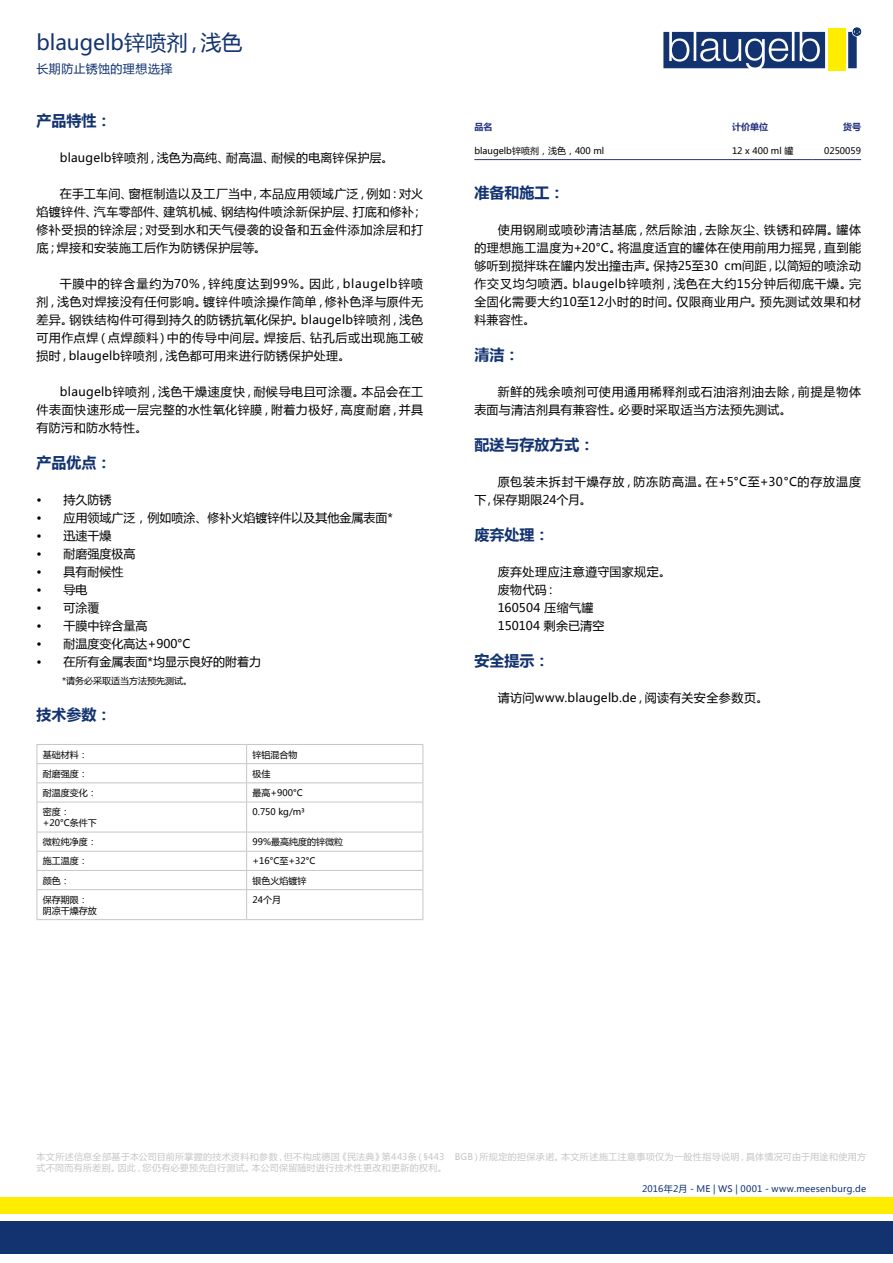
<style>
.page{position:relative;width:893px;height:1263px;background:#fff}
.page>*{position:absolute;margin:0;border:0;box-sizing:border-box;transform-origin:0 0}
.t1{font:21px "Microsoft Ya Hei";letter-spacing:-.005em;color:#133370}
.t2{font:700 15px "Microsoft Ya Hei";color:#133370}
.t3{font:12px/18px "Microsoft Ya Hei";letter-spacing:.035em;color:#000;text-align:justify}
.t4{font:12px "Microsoft Ya Hei";color:#000}
.t5{font:12px/18px "Microsoft Ya Hei";letter-spacing:.055em;color:#000}
.t6{font:12px "Microsoft Ya Hei";letter-spacing:.015em;color:#000}
.t7{font:12px "Microsoft Ya Hei";letter-spacing:.035em;color:#133370}
.t8{font:9px/10.8px "Microsoft Ya Hei";color:#000}
.t9{font:9px/10.8px "Microsoft Ya Hei";letter-spacing:.04em;color:#c6c6c6}
.t10{font:9px "Microsoft Ya Hei";letter-spacing:.03em;color:#133370}
.t11{font:700 9px "Microsoft Ya Hei";color:#283583}
</style>
<div class="page">
<div style="left:0;top:1222px;width:893px;height:32px;background:#133370"></div>
<div style="left:0;top:1197px;width:893px;height:17px;background:#ffed00"></div>
<svg style="left:663px;top:28px;width:198px;height:40px"></svg>
<div style="left:828px;top:29px;width:17px;height:42px;background:#ffed00"></div>
<hr style="left:37px;top:744px;width:210px;height:1px;background:#c6c6c6">
<hr style="left:247px;top:744px;width:176px;height:1px;background:#c6c6c6">
<svg style="left:246px;top:745px;width:1px;height:57px"></svg>
<hr style="left:246px;top:802px;width:1px;height:30px;background:#c6c6c6">
<svg style="left:246px;top:833px;width:1px;height:86px"></svg>
<hr style="left:37px;top:763px;width:210px;height:1px;background:#c6c6c6">
<hr style="left:247px;top:763px;width:176px;height:1px;background:#c6c6c6">
<hr style="left:37px;top:782px;width:210px;height:1px;background:#c6c6c6">
<svg style="left:37px;top:745px;width:1px;height:57px"></svg>
<hr style="left:247px;top:782px;width:176px;height:1px;background:#c6c6c6">
<svg style="left:423px;top:745px;width:1px;height:57px"></svg>
<hr style="left:37px;top:802px;width:210px;height:1px;background:#c6c6c6">
<hr style="left:37px;top:802px;width:1px;height:30px;background:#c6c6c6">
<hr style="left:247px;top:802px;width:176px;height:1px;background:#c6c6c6">
<hr style="left:423px;top:802px;width:1px;height:30px;background:#c6c6c6">
<hr style="left:37px;top:832px;width:210px;height:1px;background:#c6c6c6">
<hr style="left:247px;top:832px;width:176px;height:1px;background:#c6c6c6">
<hr style="left:37px;top:851px;width:210px;height:1px;background:#c6c6c6">
<hr style="left:247px;top:851px;width:176px;height:1px;background:#c6c6c6">
<hr style="left:37px;top:870px;width:210px;height:1px;background:#c6c6c6">
<hr style="left:247px;top:870px;width:176px;height:1px;background:#c6c6c6">
<hr style="left:37px;top:889px;width:210px;height:1px;background:#c6c6c6">
<svg style="left:37px;top:832px;width:1px;height:87px"></svg>
<hr style="left:247px;top:889px;width:176px;height:1px;background:#c6c6c6">
<svg style="left:423px;top:832px;width:1px;height:87px"></svg>
<hr style="left:37px;top:919px;width:210px;height:1px;background:#c6c6c6">
<hr style="left:247px;top:919px;width:176px;height:1px;background:#c6c6c6">
<hr style="left:474px;top:159px;width:258px;height:1px;background:#283583">
<hr style="left:732px;top:159px;width:80px;height:1px;background:#283583">
<hr style="left:812px;top:159px;width:49px;height:1px;background:#283583">
<h1 class="t1" style="left:37px;top:28px;width:207px">blaugelb锌喷剂，浅色</h1>
<p class="t7" style="left:37px;top:61px;width:138px">长期防止锈蚀的理想选择</p>
<p class="t2" style="left:37px;top:110px;width:76px">产品特性：</p>
<p class="t6" style="left:60px;top:150px;width:335px">blaugelb锌喷剂，浅色为高纯、耐高温、耐候的电离锌保护层。</p>
<p class="t3" style="left:37px;top:184px;width:388px;text-indent:23px">在手工车间、窗框制造以及工厂当中，本品应用领域广泛，例如：对火焰镀锌件、汽车零部件、建筑机械、钢结构件喷涂新保护层、打底和修补；修补受损的锌涂层；对受到水和天气侵袭的设备和五金件添加涂层和打底；焊接和安装施工后作为防锈保护层等。</p>
<p class="t3" style="left:37px;top:274px;width:388px;text-indent:23px">干膜中的锌含量约为70%，锌纯度达到99%。因此，blaugelb锌喷剂，浅色对焊接没有任何影响。镀锌件喷涂操作简单，修补色泽与原件无差异。钢铁结构件可得到持久的防锈抗氧化保护。blaugelb锌喷剂，浅色可用作点焊（点焊颜料）中的传导中间层。焊接后、钻孔后或出现施工破损时，blaugelb锌喷剂，浅色都可用来进行防锈保护处理。</p>
<p class="t3" style="left:37px;top:382px;width:388px;text-indent:23px">blaugelb锌喷剂，浅色干燥速度快，耐候导电且可涂覆。本品会在工件表面快速形成一层完整的水性氧化锌膜，附着力极好，高度耐磨，并具有防污和防水特性。</p>
<p class="t2" style="left:37px;top:452px;width:76px">产品优点：</p>
<p class="t3" style="left:37px;top:490px;width:76px">• 持久防锈</p>
<p class="t4" style="left:37px;top:510px;width:358px">• 应用领域广泛，例如喷涂、修补火焰镀锌件以及其他金属表面*</p>
<p class="t3" style="left:37px;top:526px;width:76px">• 迅速干燥</p>
<p class="t3" style="left:37px;top:544px;width:100px">• 耐磨强度极高</p>
<p class="t3" style="left:37px;top:562px;width:88px">• 具有耐候性</p>
<p class="t3" style="left:37px;top:580px;width:52px">• 导电</p>
<p class="t3" style="left:37px;top:598px;width:64px">• 可涂覆</p>
<p class="t4" style="left:37px;top:618px;width:112px">• 干膜中锌含量高</p>
<p class="t4" style="left:37px;top:636px;width:155px">• 耐温度变化高达+900°C</p>
<p class="t4" style="left:37px;top:654px;width:226px">• 在所有金属表面*均显示良好的附着力</p>
<p class="t2" style="left:37px;top:704px;width:76px">技术参数：</p>
<p class="t8" style="left:43px;top:749px;width:46px">基础材料：</p>
<p class="t8" style="left:253px;top:749px;width:46px">锌铝混合物</p>
<p class="t8" style="left:43px;top:768px;width:46px">耐磨强度：</p>
<p class="t8" style="left:253px;top:768px;width:19px">极佳</p>
<p class="t8" style="left:43px;top:787px;width:55px">耐温度变化：</p>
<p class="t8" style="left:253px;top:787px;width:52px">最高+900°C</p>
<p class="t8" style="left:43px;top:806px;width:55px">密度：+20°C条件下</p>
<p class="t8" style="left:253px;top:806px;width:54px">0.750 kg/m³</p>
<p class="t8" style="left:43px;top:836px;width:55px">微粒纯净度：</p>
<p class="t8" style="left:253px;top:836px;width:92px">99%最高纯度的锌微粒</p>
<p class="t8" style="left:43px;top:855px;width:46px">施工温度：</p>
<p class="t8" style="left:253px;top:855px;width:64px">+16°C至+32°C</p>
<p class="t8" style="left:43px;top:875px;width:28px">颜色：</p>
<p class="t8" style="left:253px;top:875px;width:55px">银色火焰镀锌</p>
<p class="t8" style="left:43px;top:894px;width:55px">保存期限：阴凉干燥存放</p>
<p class="t8" style="left:253px;top:894px;width:30px">24个月</p>
<p class="t8" style="left:62px;top:675px;width:132px">*请务必采取适当方法预先测试。</p>
<p class="t11" style="left:474px;top:120px;width:19px">品名</p>
<p class="t11" style="left:732px;top:120px;width:37px">计价单位</p>
<p class="t11" style="left:843px;top:120px;width:19px">货号</p>
<p class="t8" style="left:474px;top:145px;width:131px">blaugelb锌喷剂，浅色，400 ml</p>
<p class="t8" style="left:732px;top:145px;width:63px">12 x 400 ml 罐</p>
<p class="t8" style="left:824px;top:145px;width:38px">0250059</p>
<p class="t2" style="left:474px;top:182px;width:91px">准备和施工：</p>
<p class="t3" style="left:474px;top:220px;width:388px;text-indent:23px">使用钢刷或喷砂清洁基底，然后除油，去除灰尘、铁锈和碎屑。罐体的理想施工温度为+20°C。将温度适宜的罐体在使用前用力摇晃，直到能够听到搅拌珠在罐内发出撞击声。保持25至30 cm间距，以简短的喷涂动作交叉均匀喷洒。blaugelb锌喷剂，浅色在大约15分钟后彻底干燥。完全固化需要大约10至12小时的时间。仅限商业用户。预先测试效果和材料兼容性。</p>
<p class="t2" style="left:474px;top:344px;width:46px">清洁：</p>
<p class="t3" style="left:474px;top:382px;width:388px;text-indent:23px">新鲜的残余喷剂可使用通用稀释剂或石油溶剂油去除，前提是物体表面与清洁剂具有兼容性。必要时采取适当方法预先测试。</p>
<p class="t2" style="left:474px;top:434px;width:121px">配送与存放方式：</p>
<p class="t5" style="left:474px;top:472px;width:388px;text-indent:23px">原包装未拆封干燥存放，防冻防高温。在+5°C至+30°C的存放温度下，保存期限24个月。</p>
<p class="t2" style="left:474px;top:524px;width:76px">废弃处理：</p>
<p class="t3" style="left:498px;top:562px;width:175px;text-align:left">废弃处理应注意遵守国家规定。废物代码：<br>160504 压缩气罐<br>150104 剩余已清空</p>
<p class="t2" style="left:474px;top:650px;width:76px">安全提示：</p>
<p class="t3" style="left:498px;top:688px;width:272px">请访问www.blaugelb.de，阅读有关安全参数页。</p>
<p class="t9" style="left:37px;top:1151px;width:831px">本文所述信息全部基于本公司目前所掌握的技术资料和参数，但不构成德国《民法典》第443条（§443 BGB）所规定的担保承诺。本文所述施工注意事项仅为一般性指导说明，具体情况可由于用途和使用方式不同而有所差别。因此，您仍有必要预先自行测试。本公司保留随时进行技术性更改和更新的权利。</p>
<p class="t10" style="left:642px;top:1183px;width:225px">2016年2月 - ME | WS | 0001 - www.meesenburg.de</p>
</div>
